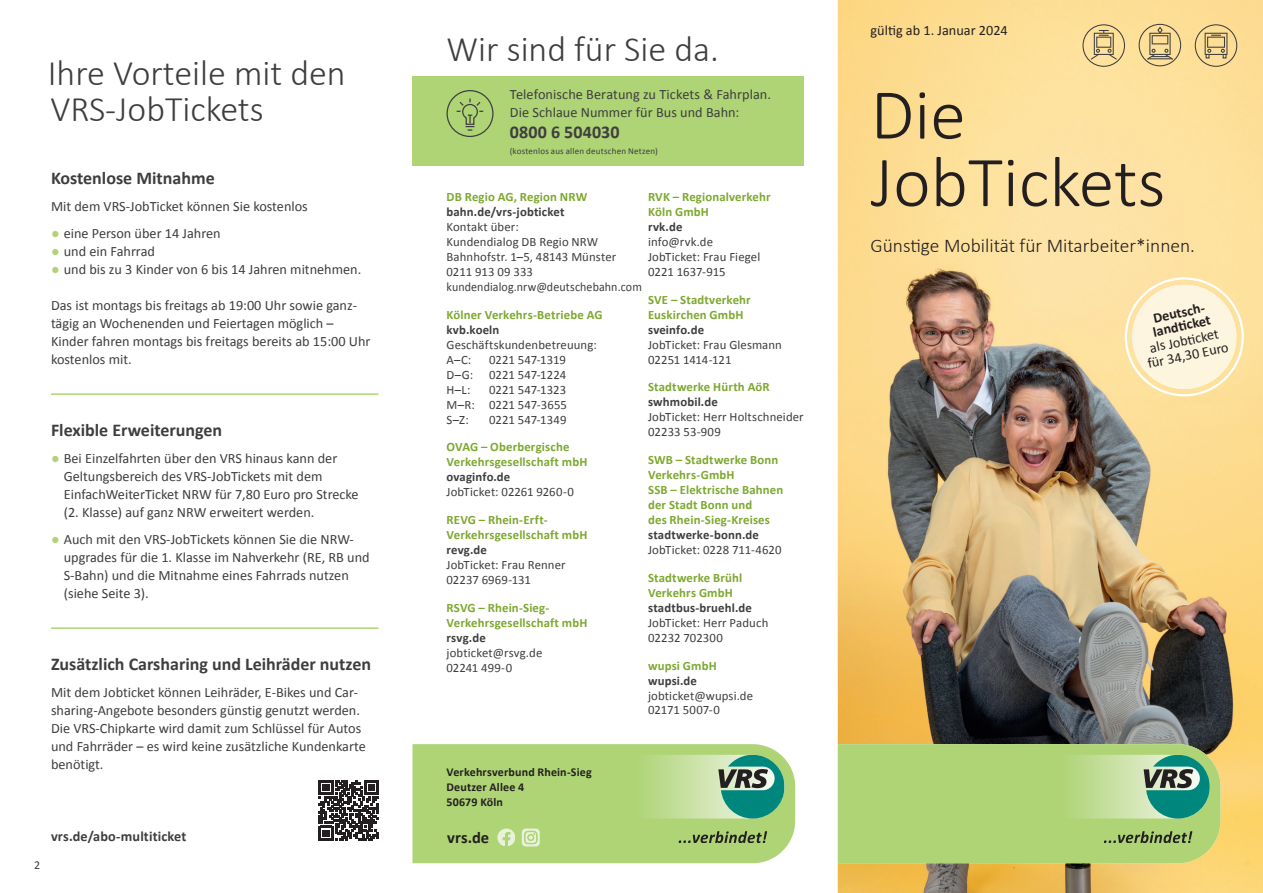
<style>
.page{position:relative;width:1263px;height:893px;background:#fff}
.page>*{position:absolute;margin:0;border:0;box-sizing:border-box;transform-origin:0 0}
.t1{font:300 72px/67.5px "Calibri";color:#231f20}
.t2{font:300 36px/36px "Calibri";color:#3e3e3f}
.t3{font:300 19.5px "Calibri";color:#231f20}
.t4{font:700 18px "Calibri";color:#3e3e3f}
.t5{font:700 16.5px "Calibri";color:#231f20}
.t6{font:14.25px/18px "Calibri";color:#3e3e3f}
.t7{font:14.25px/15px "Calibri";color:#231f20;text-align:center}
.t8{font:700 14.25px "Calibri";letter-spacing:.01em;color:#3e3e3f}
.t9{font:700 14.25px/13.5px "Calibri";color:#231f20}
.t10{font:12.75px/15px "Calibri";letter-spacing:.01em;color:#3e3e3f}
.t11{font:700 12.75px/15px "Calibri";letter-spacing:.01em;color:#7da830}
.t12{font:700 12.75px "Calibri";letter-spacing:.01em;color:#3e3e3f}
.t13{font:700 12px/15px "Calibri";letter-spacing:.015em;color:#231f20}
.t14{font:12px "Calibri";color:#3e3e3f}
.t15{font:9px "Calibri";letter-spacing:.02em;color:#3e3e3f}
.s1{font-family:"Georgia";color:#aed475}
</style>
<div class="page">
<img style="left:838px;top:0;width:425px;height:893px">
<svg style="left:1082px;top:24px;width:43px;height:43px;background:#dbc38a"></svg>
<svg style="left:1139px;top:24px;width:42px;height:42px;background:#d6be86"></svg>
<svg style="left:1195px;top:24px;width:42px;height:43px;background:#d9c085"></svg>
<div style="left:1132px;top:285px;width:104px;height:104px;background:#fdf5df;border-radius:52px"></div>
<div style="left:1125px;top:277px;width:119px;height:119px;border:2px solid #fff;border-radius:50%"></div>
<div style="left:838px;top:744px;width:382px;height:119px;background:#aed475"></div>
<img style="left:962px;top:755px;width:181px;height:64px">
<svg style="left:1143px;top:755px;width:67px;height:64px;background:#589e87"></svg>
<svg style="left:1104px;top:831px;width:88px;height:12px"></svg>
<svg style="left:319px;top:780px;width:60px;height:60px"></svg>
<div style="left:412px;top:77px;width:392px;height:89px;background:#aed475"></div>
<div style="left:446px;top:90px;width:47px;height:47px;border:1px solid #3e3e3f;border-radius:50%"></div>
<svg style="left:457px;top:98px;width:26px;height:33px"></svg>
<div style="left:412px;top:744px;width:383px;height:119px;background:#aed475"></div>
<img style="left:537px;top:755px;width:181px;height:64px">
<svg style="left:718px;top:755px;width:66px;height:64px;background:#569e87"></svg>
<svg style="left:679px;top:831px;width:88px;height:12px"></svg>
<svg style="left:497px;top:828px;width:18px;height:18px"></svg>
<svg style="left:522px;top:828px;width:18px;height:18px"></svg>
<hr style="left:51px;top:627px;width:327px;height:2px;background:#aed475">
<hr style="left:51px;top:393px;width:327px;height:2px;background:#aed475">
<h2 class="t2" style="left:48px;top:55px;width:299px">Ihre Vorteile mit den<br>VRS-JobTickets</h2>
<p class="t4" style="left:51px;top:165px;width:165px">Kostenlose Mitnahme</p>
<p class="t6" style="left:51px;top:197px;width:258px">Mit dem VRS-JobTicket können Sie kostenlos</p>
<p class="t6" style="left:51px;top:224px;width:171px"><span class="s1">●</span> eine Person über 14 Jahren</p>
<p class="t6" style="left:51px;top:242px;width:105px"><span class="s1">●</span> und ein Fahrrad</p>
<p class="t6" style="left:51px;top:260px;width:312px"><span class="s1">●</span> und bis zu 3 Kinder von 6 bis 14 Jahren mitnehmen.</p>
<p class="t6" style="left:51px;top:296px;width:321px">Das ist montags bis freitags ab 19:00 Uhr sowie ganz&shy;tägig an Wochenenden und Feiertagen möglich – Kinder fahren montags bis freitags bereits ab 15:00 Uhr kostenlos mit.</p>
<p class="t4" style="left:51px;top:417px;width:173px">Flexible Erweiterungen</p>
<p class="t6" style="left:64px;top:449px;width:296px;text-indent:-13px"><span class="s1">●</span> Bei Einzelfahrten über den VRS hinaus kann der Geltungsbereich des VRS-JobTickets mit dem EinfachWeiterTicket NRW für 7,80 Euro pro Strecke (2. Klasse) auf ganz NRW erweitert werden.</p>
<p class="t6" style="left:64px;top:530px;width:307px;text-indent:-13px"><span class="s1">●</span> Auch mit den VRS-JobTickets können Sie die NRW&shy;upgrades für die 1. Klasse im Nahverkehr (RE, RB und S-Bahn) und die Mitnahme eines Fahrrads nutzen (siehe Seite 3).</p>
<p class="t4" style="left:51px;top:651px;width:322px">Zusätzlich Carsharing und Leihräder nutzen</p>
<p class="t6" style="left:51px;top:683px;width:316px">Mit dem Jobticket können Leihräder, E-Bikes und Car&shy;sharing-Angebote besonders günstig genutzt werden.<br>Die VRS-Chipkarte wird damit zum Schlüssel für Autos und Fahrräder – es wird keine zusätzliche Kundenkarte benötigt.</p>
<p class="t14" style="left:34px;top:857px;width:8px">2</p>
<p class="t8" style="left:51px;top:826px;width:137px">vrs.de/abo-multiticket</p>
<h2 class="t2" style="left:446px;top:31px;width:274px">Wir sind für Sie da.</h2>
<p class="t6" style="left:510px;top:85px;width:263px">Telefonische Beratung zu Tickets &amp; Fahrplan.<br>Die Schlaue Nummer für Bus und Bahn:</p>
<p class="t4" style="left:510px;top:120px;width:111px">0800 6 504030</p>
<p class="t15" style="left:510px;top:144px;width:149px">(kostenlos aus allen deutschen Netzen)</p>
<p class="t11" style="left:446px;top:189px;width:142px">DB Regio AG, Region NRW</p>
<p class="t12" style="left:446px;top:203px;width:120px">bahn.de/vrs-jobticket</p>
<p class="t10" style="left:446px;top:219px;width:197px">Kontakt über:<br>Kundendialog DB Regio NRW<br>Bahnhofstr. 1–5, 48143 Münster<br>0211 913 09 333 kundendialog.nrw@deutschebahn.com</p>
<p class="t11" style="left:446px;top:306px;width:157px">Kölner Verkehrs-Betriebe AG</p>
<p class="t12" style="left:446px;top:320px;width:54px">kvb.koeln</p>
<p class="t10" style="left:446px;top:337px;width:152px">Geschäftskundenbetreuung:<br>A–C:</p>
<p class="t11" style="left:648px;top:189px;width:124px">RVK – Regionalverkehr<br>Köln GmbH</p>
<p class="t12" style="left:648px;top:218px;width:36px">rvk.de</p>
<p class="t10" style="left:648px;top:234px;width:114px">info@rvk.de<br>JobTicket: Frau Fiegel<br>0221 1637-915</p>
<p class="t11" style="left:648px;top:291px;width:104px">SVE – Stadtverkehr<br>Euskirchen GmbH</p>
<p class="t12" style="left:648px;top:320px;width:58px">sveinfo.de</p>
<p class="t10" style="left:648px;top:336px;width:135px">JobTicket: Frau Glesmann<br>02251 1414-121</p>
<p class="t11" style="left:648px;top:379px;width:123px">Stadtwerke Hürth AöR</p>
<p class="t12" style="left:648px;top:393px;width:71px">swhmobil.de</p>
<p class="t10" style="left:648px;top:409px;width:157px">JobTicket: Herr Holtschneider<br>02233 53-909</p>
<p class="t11" style="left:648px;top:452px;width:137px">SWB – Stadtwerke Bonn<br>Verkehrs-GmbH<br>SSB – Elektrische Bahnen der Stadt Bonn und<br>des Rhein-Sieg-Kreises</p>
<p class="t12" style="left:648px;top:526px;width:112px">stadtwerke-bonn.de</p>
<p class="t10" style="left:648px;top:542px;width:135px">JobTicket: 0228 711-4620</p>
<p class="t11" style="left:648px;top:570px;width:96px">Stadtwerke Brühl<br>Verkehrs GmbH</p>
<p class="t12" style="left:648px;top:598px;width:105px">stadtbus-bruehl.de</p>
<p class="t10" style="left:648px;top:615px;width:122px">JobTicket: Herr Paduch<br>02232 702300</p>
<p class="t11" style="left:648px;top:657px;width:70px">wupsi GmbH</p>
<p class="t12" style="left:648px;top:671px;width:50px">wupsi.de</p>
<p class="t10" style="left:648px;top:687px;width:107px">jobticket@wupsi.de<br>02171 5007-0</p>
<p class="t10" style="left:446px;top:352px;width:121px;text-align:justify;text-indent:43px">0221 547-1319<br>D–G: 0221 547-1224<br>H–L:</p>
<p class="t10" style="left:446px;top:382px;width:122px;text-align:justify;text-indent:43px">0221 547-1323<br>M–R: 0221 547-3655<br>S–Z:</p>
<p class="t10" style="left:489px;top:412px;width:79px">0221 547-1349</p>
<p class="t11" style="left:446px;top:439px;width:142px">OVAG – Oberbergische<br>Verkehrsgesellschaft mbH</p>
<p class="t12" style="left:446px;top:468px;width:65px">ovaginfo.de</p>
<p class="t10" style="left:446px;top:484px;width:129px">JobTicket: 02261 9260-0</p>
<p class="t11" style="left:446px;top:512px;width:142px">REVG – Rhein-Erft-<br>Verkehrsgesellschaft mbH</p>
<p class="t12" style="left:446px;top:541px;width:42px">revg.de</p>
<p class="t10" style="left:446px;top:557px;width:121px">JobTicket: Frau Renner<br>02237 6969-131</p>
<p class="t11" style="left:446px;top:600px;width:142px">RSVG – Rhein-Sieg-<br>Verkehrsgesellschaft mbH</p>
<p class="t12" style="left:446px;top:629px;width:41px">rsvg.de</p>
<p class="t10" style="left:446px;top:645px;width:97px">jobticket@rsvg.de<br>02241 499-0</p>
<p class="t13" style="left:446px;top:764px;width:147px">Verkehrsverbund Rhein-Sieg<br>Deutzer Allee 4<br>50679 Köln</p>
<p class="t5" style="left:447px;top:826px;width:44px">vrs.de</p>
<p class="t7" style="left:871px;top:23px;width:139px">gültig ab 1. Januar 2024</p>
<h1 class="t1" style="left:871px;top:80px;width:296px">Die<br>Job Tickets</h1>
<h3 class="t3" style="left:871px;top:234px;width:326px">Günstige Mobilität für Mitarbeiter*innen.</h3>
<p class="t9" style="left:1149px;top:312px;width:60px;rotate:-12deg">Deutsch&shy;landti cket</p>
<p class="t7" style="left:1143px;top:341px;width:84px;rotate:-12deg">als Jobti cket für 34,30 Euro</p>
</div>
